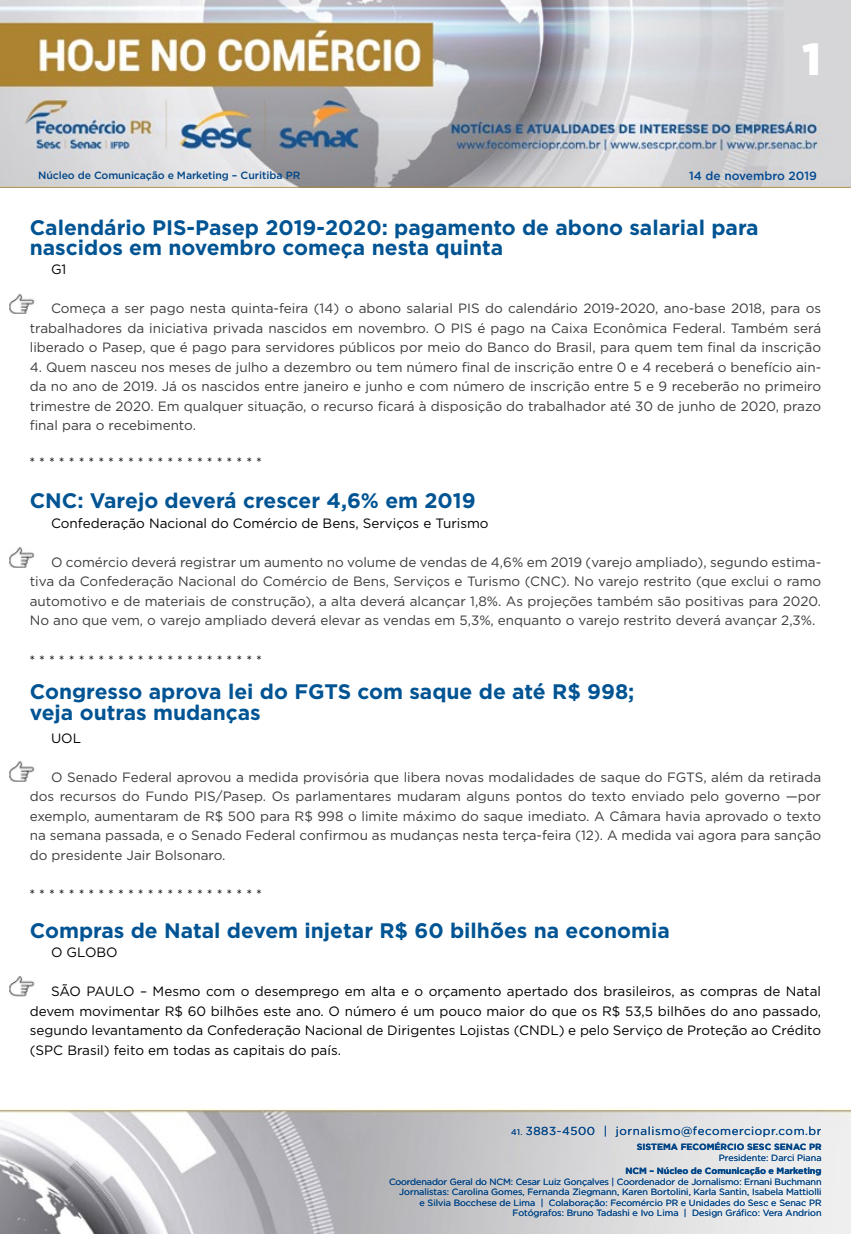
<style>
.page{position:relative;width:851px;height:1234px;background:#fff}
.page>*{position:absolute;margin:0;border:0;box-sizing:border-box;transform-origin:0 0}
.t1{font:900 45px "Gotham";color:#fff}
.t2{font:700 21px/19.5px "Gotham";color:#005493}
.t3{font:13.5px/19.5px "Gotham";color:#3c3c3b;text-align:justify}
.t4{font:13.5px/19.5px "Gotham";color:#000;text-align:justify}
.t5{font:500 11.85px "Gotham";color:#004a93}
.t6{font:11.55px "Gotham";letter-spacing:.05em;color:#004587}
.t7{font:500 10.5px "Gotham";letter-spacing:-.01em;color:#004587}
.t8{font:9px/10.5px "Gotham";color:#004587;text-align:right}
.t9{font:700 9px "Gotham";letter-spacing:-.01em;color:#004587}
.s1{font-size:8.25px}
</style>
<div class="page">
<img style="left:0;top:0;width:850px;height:188px">
<img style="left:0;top:1108px;width:850px;height:125px">
<img style="left:9px;top:294px;width:26px;height:20px">
<img style="left:9px;top:547px;width:26px;height:20px">
<img style="left:9px;top:761px;width:26px;height:20px">
<img style="left:9px;top:976px;width:26px;height:20px">
<p class="t7" style="left:38px;top:168px;width:264px">Núcleo de Comunicação e Marketing – Curitiba PR</p>
<h1 class="t1" style="left:802px;top:28px;width:20px">1</h1>
<p class="t5" style="left:689px;top:167px;width:129px">14 de novembro 2019</p>
<h2 class="t2" style="left:30px;top:218px;width:730px">Calendário PIS-Pasep 2019-2020: pagamento de abono salarial para nascidos em novembro começa nesta quinta</h2>
<p class="t4" style="left:51px;top:259px;width:17px">G1</p>
<p class="t3" style="left:30px;top:298px;width:792px;text-indent:21px">Começa a ser pago nesta quinta-feira (14) o abono salarial PIS do calendário 2019-2020, ano-base 2018, para os trabalhadores da iniciativa privada nascidos em novembro. O PIS é pago na Caixa Econômica Federal. Também será liberado o Pasep, que é pago para servidores públicos por meio do Banco do Brasil, para quem tem final da inscrição</p>
<p class="t3" style="left:30px;top:357px;width:792px">4. Quem nasceu nos meses de julho a dezembro ou tem número final de inscrição entre 0 e 4 receberá o benefício ain&shy;da no ano de 2019. Já os nascidos entre janeiro e junho e com número de inscrição entre 5 e 9 receberão no primeiro trimestre de 2020. Em qualquer situação, o recurso ficará à disposição do trabalhador até 30 de junho de 2020, prazo final para o recebimento.</p>
<p class="t4" style="left:29px;top:452px;width:234px">* * * * * * * * * * * * * * * * * * * * * * * *</p>
<h2 class="t2" style="left:30px;top:491px;width:447px">CNC: Varejo deverá crescer 4,6% em 2019</h2>
<p class="t4" style="left:51px;top:513px;width:439px">Confederação Nacional do Comércio de Bens, Serviços e Turismo</p>
<p class="t3" style="left:30px;top:552px;width:792px;text-indent:21px">O comércio deverá registrar um aumento no volume de vendas de 4,6% em 2019 (varejo ampliado), segundo estima&shy;tiva da Confederação Nacional do Comércio de Bens, Serviços e Turismo (CNC). No varejo restrito (que exclui o ramo automotivo e de materiais de construção), a alta deverá alcançar 1,8%. As projeções também são positivas para 2020.<br>No ano que vem, o varejo ampliado deverá elevar as vendas em 5,3%, enquanto o varejo restrito deverá avançar 2,3%.</p>
<p class="t4" style="left:29px;top:649px;width:234px">* * * * * * * * * * * * * * * * * * * * * * * *</p>
<h2 class="t2" style="left:30px;top:680px;width:606px;line-height:21px">Congresso aprova lei do FGTS com saque de até R$ 998; veja outras mudanças</h2>
<p class="t4" style="left:51px;top:727px;width:32px">UOL</p>
<p class="t3" style="left:30px;top:766px;width:792px;text-indent:21px">O Senado Federal aprovou a medida provisória que libera novas modalidades de saque do FGTS, além da retirada dos recursos do Fundo PIS/Pasep. Os parlamentares mudaram alguns pontos do texto enviado pelo governo —por exemplo, aumentaram de R$ 500 para R$ 998 o limite máximo do saque imediato. A Câmara havia aprovado o texto na semana passada, e o Senado Federal confirmou as mudanças nesta terça-feira (12). A medida vai agora para sanção do presidente Jair Bolsonaro.</p>
<p class="t4" style="left:29px;top:883px;width:234px">* * * * * * * * * * * * * * * * * * * * * * * *</p>
<h2 class="t2" style="left:30px;top:920px;width:641px">Compras de Natal devem injetar R$ 60 bilhões na economia</h2>
<p class="t4" style="left:51px;top:942px;width:68px">O GLOBO</p>
<p class="t4" style="left:30px;top:981px;width:792px;text-indent:21px">SÃO PAULO – Mesmo com o desemprego em alta e o orçamento apertado dos brasileiros, as compras de Natal devem movimentar R$ 60 bilhões este ano. O número é um pouco maior do que os R$ 53,5 bilhões do ano passado, segundo levantamento da Confederação Nacional de Dirigentes Lojistas (CNDL) e pelo Serviço de Proteção ao Crédito (SPC Brasil) feito em todas as capitais do país.</p>
<p class="t6" style="left:511px;top:1123px;width:312px"><span class="s1">41.</span> 3883-4500 | jornalismo@fecomerciopr.com.br</p>
<p class="t9" style="left:636px;top:1140px;width:186px">SISTEMA FECOMÉRCIO SESC SENAC PR</p>
<p class="t8" style="left:718px;top:1151px;width:104px">Presidente: Darci Piana</p>
<p class="t9" style="left:625px;top:1164px;width:197px">NCM – Núcleo de Comunicação e Marketing</p>
<p class="t8" style="left:389px;top:1175px;width:434px">Coordenador Geral do NCM: Cesar Luiz Gonçalves | Coordenador de Jornalismo: Ernani Buchmann Jornalistas: Carolina Gomes, Fernanda Ziegmann, Karen Bortolini, Karla Santin, Isabela Mattiolli<br>e Silvia Bocchese de Lima | Colaboração: Fecomércio PR e Unidades do Sesc e Senac PR Fotógrafos: Bruno Tadashi e Ivo Lima | Design Gráfico: Vera Andrion</p>
</div>
